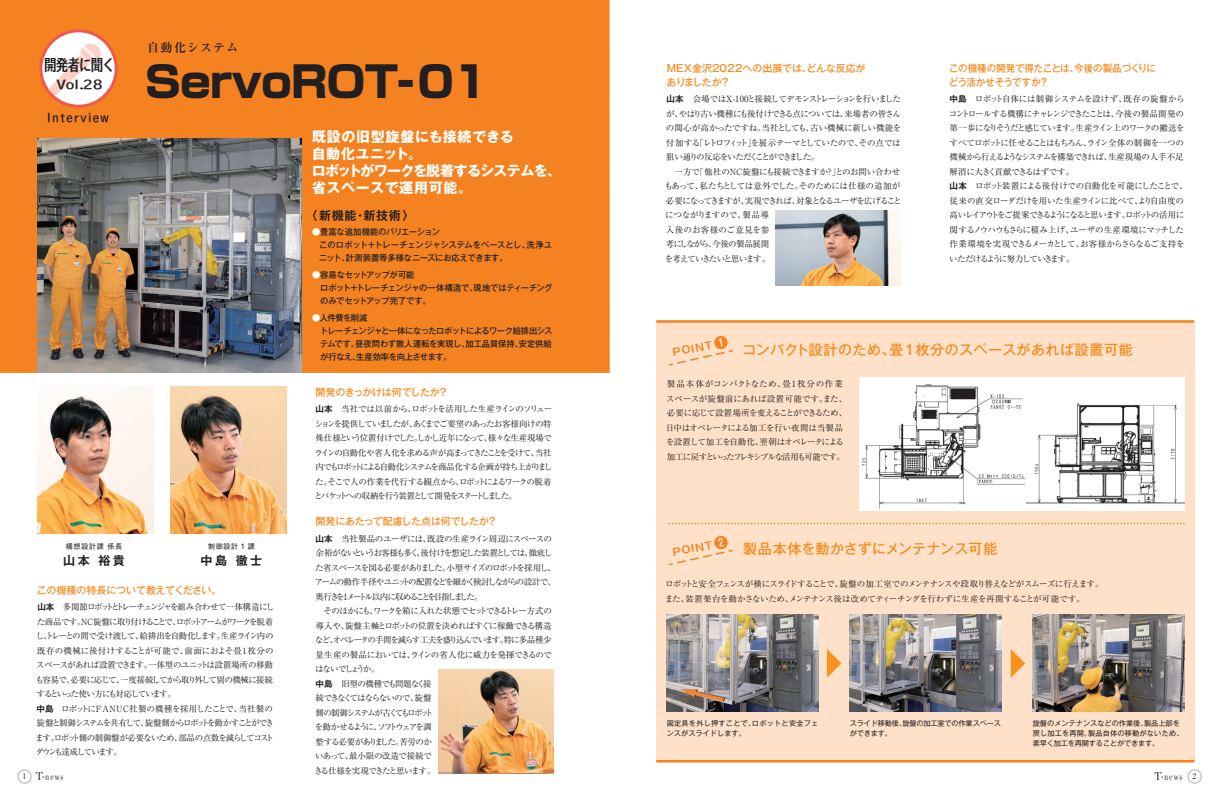
<style>
.page{position:relative;width:1219px;height:794px;background:#fff}
.page>*{position:absolute;margin:0;border:0;box-sizing:border-box;transform-origin:0 0}
.t1{font:800 42.8px "Shin Go Pr 6";letter-spacing:-.025em;color:#231f20;scale:1.05 1}
.t2{font:16.5px "TB Go Std DB C6";letter-spacing:-.075em;color:#231f20;scale:.76 1}
.t3{font:700 14px/17px "Gothic MB101 Pr 6";letter-spacing:-.005em;color:#fff}
.t4{font:500 14px "Gothic MB101 Pr 6";letter-spacing:.03em;color:#f68b1f}
.t5{font:700 12px "Gothic MB101 Pr 6 De";letter-spacing:.125em;color:#231f20}
.t6{font:700 12px "Ryumin Pr 6";letter-spacing:.1em;color:#231f20}
.t7{font:12px "TB Go Std DB C6";color:#231f20}
.t8{font:11.8px "TB Go Std DB C6";letter-spacing:.15em;color:#231f20;scale:.77 1}
.t9{font:10.7px "Ro Bodoni";letter-spacing:.13em;color:#231f20;scale:.7 1}
.t10{font:500 10px/14px "Gothic MB101 Pr 6";letter-spacing:-.015em;color:#f68b1f}
.t11{font:500 10px/14px "Gothic MB101 Pr 6";letter-spacing:-.015em;color:#f68b1f;scale:.95 1}
.t12{font:700 10px "Gothic MB101 Pr 6 De";color:#f58220}
.t13{font:8.5px/14.5px "Ryumin Pr 6";letter-spacing:-.09em;color:#231f20}
.t14{font:8.5px/14.5px "Ryumin Pr 6";letter-spacing:-.065em;color:#231f20}
.t15{font:8.5px/14.5px "Ryumin Pr 6";letter-spacing:-.055em;color:#231f20}
.t16{font:500 8.5px/13px "Gothic MB101 Pr 6";letter-spacing:-.025em;color:#231f20}
.t17{font:8.5px/14.5px "Ryumin Pr 6";letter-spacing:-.13em;color:#231f20}
.t18{font:7.2px/10px "Gothic MB101 Pr 6";letter-spacing:-.005em;color:#231f20}
.t19{font:7.2px/10px "Gothic MB101 Pr 6";letter-spacing:.03em;color:#231f20}
.t20{font:7.2px/10px "Gothic MB101 Pr 6";letter-spacing:-.025em;color:#231f20}
.t21{font:7px "Gothic MB101 Pr 6";letter-spacing:.1em;color:#231f20}
.s1{font-family:"Gothic MB101 Pr 6 De";font-weight:700}
.s2{color:#fff}
.s3{font-size:14px}
.s4{font-size:8.5px}
.s5{font-size:11.4px}
</style>
<div class="page">
<div style="left:0;top:0;width:609px;height:373px;background:#f58220"></div>
<svg style="left:41px;top:31px;width:75px;height:75px"></svg>
<div style="left:39px;top:29px;width:79px;height:79px;border:3px solid #f0594d;border-radius:50%"></div>
<img style="left:37px;top:139px;width:265px;height:234px">
<img style="left:37px;top:387px;width:116px;height:147px">
<img style="left:438px;top:669px;width:115px;height:104px">
<img style="left:170px;top:387px;width:116px;height:147px">
<svg style="left:48px;top:43px;width:54px;height:53px;background:#fdf0ee"></svg>
<div style="left:17px;top:769px;width:15px;height:14px;border:1px solid #bcbdc0;border-radius:50%"></div>
<div style="left:656px;top:322px;width:538px;height:439px;background:#fee1c8"></div>
<img style="left:775px;top:211px;width:126px;height:75px">
<div style="left:1187px;top:769px;width:15px;height:14px;border:1px solid #bcbdc0;border-radius:50%"></div>
<hr style="left:656px;top:760px;width:538px;height:2px;background:#f58220">
<hr style="left:656px;top:320px;width:538px;height:3px;background:#f58220">
<img style="left:860px;top:378px;width:325px;height:132px">
<img style="left:666px;top:615px;width:152px;height:97px">
<img style="left:850px;top:615px;width:151px;height:97px">
<img style="left:1032px;top:615px;width:152px;height:97px">
<svg style="left:669px;top:523px;width:516px;height:1px"></svg>
<svg style="left:827px;top:649px;width:14px;height:29px"></svg>
<svg style="left:1011px;top:649px;width:14px;height:29px"></svg>
<svg style="left:668px;top:350px;width:65px;height:16px"></svg>
<svg style="left:668px;top:549px;width:65px;height:17px"></svg>
<h3 class="t6" style="left:147px;top:38px;width:93px">自動化システム</h3>
<h1 class="t1" style="left:145px;top:48px;width:330px">ServoROT-01</h1>
<h2 class="t2" style="left:44px;top:55px;width:95px">開発者に聞く</h2>
<h3 class="t7" style="left:56px;top:78px;width:48px">Vol.28</h3>
<h3 class="t8" style="left:47px;top:111px;width:82px">Interview</h3>
<p class="t11" style="left:949px;top:60px;width:219px">この機種の開発で得たことは、今後の製品づくりにどう活かせそうですか？</p>
<p class="t13" style="left:949px;top:91px;width:241px"><span class="s1">中島</span> ロボット自体には制御システムを設けず、既存の旋盤からコントロールする機構にチャレンジできたことは、今後の製品開発の第一歩になりそうだと感じています。生産ライン上のワークの搬送をすべてロボットに任せることはもちろん、ライン全体の制御を一つの機械から行えるようなシステムを構築できれば、生産現場の人手不足解消に大きく貢献できるはずです。<br><span class="s1">山本</span> ロボット装置による後付けでの自動化を可能にしたことで、従来の直交ローダだけを用いた生産ラインに比べて、より自由度の高いレイアウトをご提案できるようになると思います。ロボットの活用に関するノウハウもさらに積み上げ、ユーザの生産環境にマッチした作業環境を実現できるメーカとして、お客様からさらなるご支持をいただけるように努力していきます。</p>
<p class="t10" style="left:667px;top:60px;width:201px">MEX金沢2022への出展では、どんな反応がありましたか？</p>
<p class="t14" style="left:664px;top:91px;width:239px"><span class="s1">山本</span> 会場ではX-100と接続してデモンストレーションを行いましたが、やはり古い機種にも後付けできる点については、来場者の皆さんの関心が高かったですね。当社としても、古い機械に新しい機能を付加する「レトロフィット」を展示テーマとしていたので、その点では狙い通りの反応をいただくことができました。<br>　一方で「他社のNC旋盤にも接続できますか？」とのお問い合わせもあって、私たちとしては意外でした。そのためには仕様の追加が必要になってきますが、実現できれば、対象となるユーザを広げることにつながりますので、製品導<br>入後のお客様のご意見を参<br>考にしながら、今後の製品展開<br>を考えていきたいと思います。</p>
<h3 class="t3" style="left:312px;top:128px;width:251px">既設の旧型旋盤にも接続できる<br>自動化ユニット。<br>ロボットがワークを脱着するシステムを、省スペースで運用可能。</h3>
<h3 class="t5" style="left:305px;top:205px;width:111px">〈新機能・新技術〉</h3>
<p class="t16" style="left:319px;top:225px;width:234px;text-indent:-7px"><span class="s2">●</span>豊富な追加機能のバリエーション<br>このロボット+トレーチェンジャシステムをベースとし、洗浄ユニット、計測装置等多様なニーズにお応えできます。</p>
<p class="t16" style="left:320px;top:268px;width:234px;text-indent:-8px"><span class="s2">●</span>容易なセットアップが可能<br>ロボット+トレーチェンジャの一体構造で、現地ではティーチングのみでセットアップ完了です。</p>
<p class="t16" style="left:320px;top:311px;width:234px;text-indent:-8px"><span class="s2">●</span>人件費を削減<br>トレーチェンジャと一体になったロボットによるワーク給排出システムです。昼夜問わず無人運転を実現し、加工品質保持、安定供給が行なえ、生産効率を向上させます。</p>
<p class="t12" style="left:671px;top:344px;width:58px;rotate:-10deg">POINT<span class="s3">❶</span></p>
<h3 class="t4" style="left:742px;top:338px;width:392px">コンパクト設計のため、畳1枚分のスペースがあれば設置可能</h3>
<p class="t15" style="left:666px;top:376px;width:183px">製品本体がコンパクトなため、畳1枚分の作業スペースが旋盤前にあれば設置可能です。また、必要に応じて設置場所を変えることができるため、日中はオペレータによる加工を行い夜間は当製品を設置して加工を自動化、翌朝はオペレータによる加工に戻すといったフレキシブルな活用も可能です。</p>
<p class="t10" style="left:316px;top:384px;width:134px">開発のきっかけは何でしたか？</p>
<p class="t13" style="left:314px;top:401px;width:240px;text-align:justify"><span class="s1">山本</span> 当社では以前から、ロボットを活用した生産ラインのソリューションを提供していましたが、あくまでご要望のあったお客様向けの特殊仕様という位置付けでした。しかし近年になって、様々な生産現場でラインの自動化や省人化を求める声が高まってきたことを受けて、当社内でもロボットによる自動化システムを商品化する企画が持ち上がりました。そこで人の作業を代行する観点から、ロボットによるワークの脱着とバケットへの収納を行う装置として開発をスタートしました。</p>
<p class="t10" style="left:316px;top:514px;width:183px">開発にあたって配慮した点は何でしたか？</p>
<p class="t17" style="left:315px;top:531px;width:243px"><span class="s1">山本</span> 当社製品のユーザには、既設の生産ライン周辺にスペースの余裕がないというお客様も多く、後付けを想定した装置としては、徹底した省スペースを図る必要がありました。小型サイズのロボットを採用し、アームの動作半径やユニットの配置などを細かく検討しながらの設計で、奥行きを1メートル以内に収めることを目指しました。</p>
<p class="t13" style="left:314px;top:603px;width:239px;text-indent:9px">そのほかにも、ワークを箱に入れた状態でセットできるトレー方式の導入や、旋盤主軸とロボットの位置を決めればすぐに稼働できる構造など、オペレータの手間を減らす工夫を盛り込んでいます。特に多品種少量生産の製品においては、ラインの省人化に威力を発揮できるのではないでしょうか。<br><span class="s1">中島</span> 旧型の機種でも問題なく接<br>続できなくてはならないので、旋盤<br>側の制御システムが古くてもロボット<br>を動かせるように、ソフトウェアを調<br>整する必要がありました。苦労のか<br>いあって、最小限の改造で接続で<br>きる仕様を実現できたと思います。</p>
<p class="t12" style="left:671px;top:544px;width:58px;rotate:-10deg">POINT<span class="s3">❷</span></p>
<h3 class="t4" style="left:743px;top:537px;width:256px">製品本体を動かさずにメンテナンス可能</h3>
<p class="t15" style="left:665px;top:576px;width:440px">ロボットと安全フェンスが横にスライドすることで、旋盤の加工室でのメンテナンスや段取り替えなどがスムーズに行えます。また、装置架台を動かさないため、メンテナンス後は改めてティーチングを行わずに生産を再開することが可能です。</p>
<p class="t21" style="left:208px;top:541px;width:48px">制御設計 1 課</p>
<h3 class="t5" style="left:201px;top:550px;width:63px">中島 徹士</h3>
<p class="t21" style="left:66px;top:541px;width:58px">構想設計課 係長</p>
<h3 class="t5" style="left:63px;top:550px;width:63px">山本 裕貴</h3>
<p class="t10" style="left:37px;top:582px;width:186px">この機種の特長について教えてください。</p>
<p class="t13" style="left:35px;top:599px;width:240px"><span class="s1">山本</span>　多関節ロボットとトレーチェンジャを組み合わせて一体構造にした商品です。NC旋盤に取り付けることで、ロボットアームがワークを脱着し、トレーとの間で受け渡して、給排出を自動化します。生産ライン内の既存の機械に後付けすることが可能で、前面におよそ畳1枚分のスペースがあれば設置できます。一体型のユニットは設置場所の移動も容易で、必要に応じて、一度接続してから取り外して別の機械に接続するといった使い方にも対応しています。<br><span class="s1">中島</span> ロボットにFANUC社製の機種を採用したことで、当社製の旋盤と制御システムを共有して、旋盤側からロボットを動かすことができます。ロボット側の制御盤が必要ないため、部品の点数を減らしてコストダウンも達成しています。</p>
<p class="t19" style="left:667px;top:717px;width:153px">固定具を外し押すことで、ロボットと安全フェンスがスライドします。</p>
<p class="t20" style="left:850px;top:717px;width:153px">スライド移動後、旋盤の加工室での作業スペースができます。</p>
<p class="t18" style="left:1033px;top:717px;width:152px">旋盤のメンテナンスなどの作業後、製品上部を戻し加工を再開。製品自体の移動がないため、素早く加工を再開することができます。</p>
<p class="t9" style="left:22px;top:770px;width:61px"><span class="s4">1</span> <span class="s5">T</span>news</p>
<p class="t9" style="left:1155px;top:770px;width:61px"><span class="s5">T</span>news <span class="s4">2</span></p>
</div>
